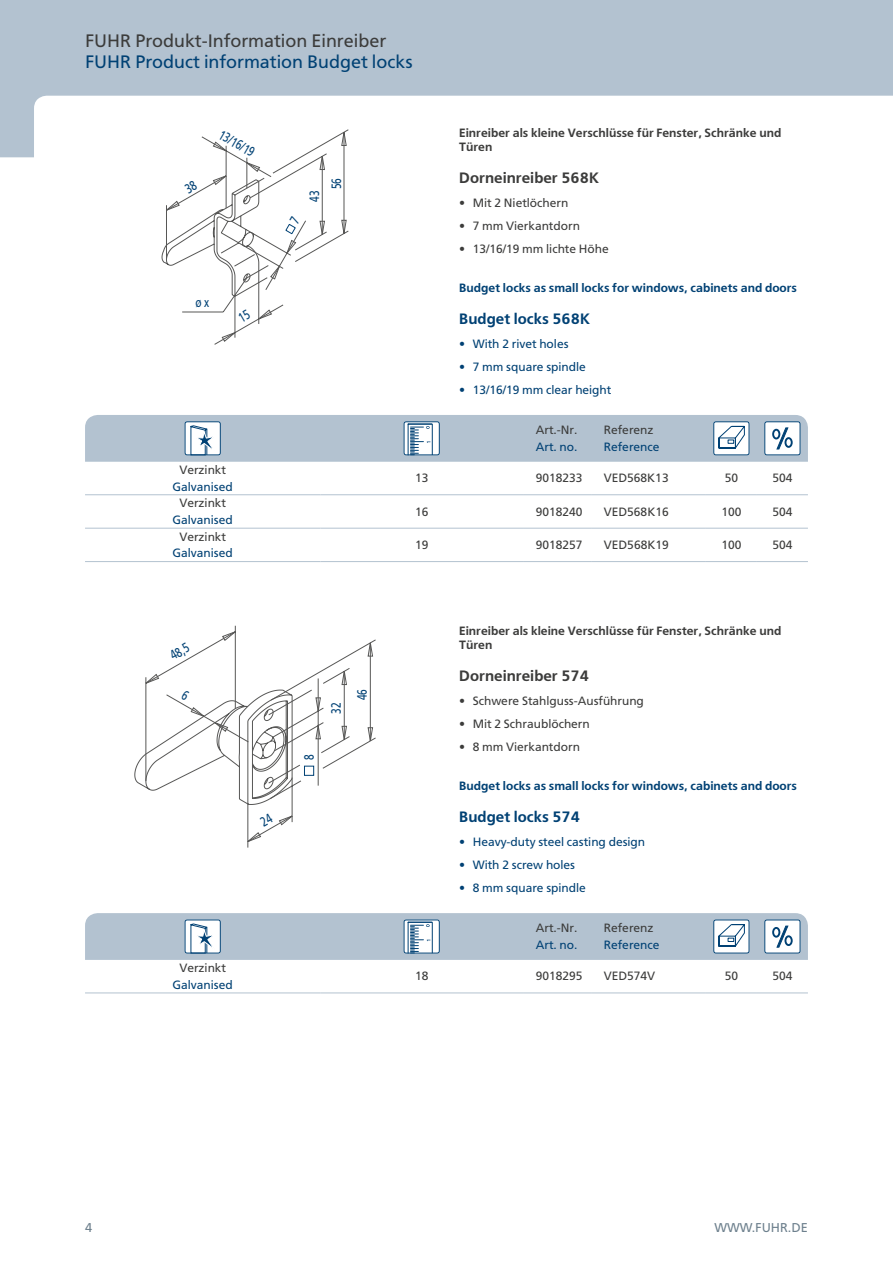
<style>
.page{position:relative;width:893px;height:1263px;background:#fff}
.page>*{position:absolute;margin:0;border:0;box-sizing:border-box;transform-origin:0 0}
.t1{font:18px "Free Set";color:#004174}
.t2{font:18px "Free Set";color:#3c3c3b}
.t3{font:600 15px "Free Set";color:#3c3c3b}
.t4{font:600 15px "Free Set";color:#004174}
.t5{font:13.5px "Free Set";color:#004174;scale:.75 1}
.t6{font:12.75px "Free Set";color:#6d808d}
.t7{font:12px "Free Set";color:#3c3c3b}
.t8{font:12px "Free Set";color:#004174}
.t9{font:600 12px/14.4px "Free Set";color:#3c3c3b}
.t10{font:600 12px "Free Set";color:#004174}
</style>
<div class="page">
<svg style="left:0;top:0;width:893px;height:157px;fill:#b3c2d0"></svg>
<hr style="left:85px;top:494px;width:235px;height:1px;background:#b3c2d0">
<hr style="left:320px;top:494px;width:203px;height:1px;background:#b3c2d0">
<hr style="left:523px;top:494px;width:68px;height:1px;background:#b3c2d0">
<hr style="left:591px;top:494px;width:115px;height:1px;background:#b3c2d0">
<hr style="left:706px;top:494px;width:51px;height:1px;background:#b3c2d0">
<hr style="left:757px;top:494px;width:51px;height:1px;background:#b3c2d0">
<hr style="left:85px;top:528px;width:235px;height:1px;background:#b3c2d0">
<hr style="left:320px;top:528px;width:203px;height:1px;background:#b3c2d0">
<hr style="left:523px;top:528px;width:68px;height:1px;background:#b3c2d0">
<hr style="left:591px;top:528px;width:115px;height:1px;background:#b3c2d0">
<hr style="left:706px;top:528px;width:51px;height:1px;background:#b3c2d0">
<hr style="left:757px;top:528px;width:51px;height:1px;background:#b3c2d0">
<hr style="left:85px;top:561px;width:235px;height:1px;background:#b3c2d0">
<hr style="left:320px;top:561px;width:203px;height:1px;background:#b3c2d0">
<hr style="left:523px;top:561px;width:68px;height:1px;background:#b3c2d0">
<hr style="left:591px;top:561px;width:115px;height:1px;background:#b3c2d0">
<hr style="left:706px;top:561px;width:51px;height:1px;background:#b3c2d0">
<hr style="left:757px;top:561px;width:51px;height:1px;background:#b3c2d0">
<svg style="left:85px;top:415px;width:723px;height:47px"></svg>
<div style="left:764px;top:421px;width:36px;height:34px;border:1px solid #004174;border-radius:2px"></div>
<svg style="left:145px;top:626px;width:231px;height:221px"></svg>
<hr style="left:85px;top:992px;width:235px;height:1px;background:#b3c2d0">
<hr style="left:320px;top:992px;width:203px;height:1px;background:#b3c2d0">
<hr style="left:523px;top:992px;width:68px;height:1px;background:#b3c2d0">
<hr style="left:591px;top:992px;width:115px;height:1px;background:#b3c2d0">
<hr style="left:706px;top:992px;width:51px;height:1px;background:#b3c2d0">
<hr style="left:757px;top:992px;width:51px;height:1px;background:#b3c2d0">
<svg style="left:85px;top:913px;width:723px;height:47px"></svg>
<div style="left:764px;top:919px;width:36px;height:34px;border:1px solid #004174;border-radius:2px"></div>
<svg style="left:162px;top:129px;width:186px;height:216px"></svg>
<svg style="left:134px;top:690px;width:158px;height:115px"></svg>
<svg style="left:260px;top:813px;width:13px;height:13px"></svg>
<h1 class="t2" style="left:85px;top:30px;width:303px">FUHR Produkt-Information Einreiber</h1>
<h1 class="t1" style="left:85px;top:51px;width:329px">FUHR Product information Budget locks</h1>
<p class="t5" style="left:224px;top:127px;width:54px;rotate:30deg">13/16/19</p>
<p class="t5" style="left:195px;top:294px;width:20px">ø x</p>
<p class="t5" style="left:307px;top:202px;width:17px;rotate:-90deg">43</p>
<p class="t5" style="left:328px;top:189px;width:17px;rotate:-90deg">56</p>
<p class="t9" style="left:459px;top:125px;width:324px">Einreiber als kleine Verschlüsse für Fenster, Schränke und<br>Türen</p>
<p class="t3" style="left:459px;top:169px;width:141px">Dorneinreiber 568K</p>
<p class="t7" style="left:459px;top:196px;width:111px">• Mit 2 Nietlöchern</p>
<p class="t7" style="left:459px;top:219px;width:122px">• 7 mm Vierkantdorn</p>
<p class="t7" style="left:459px;top:241px;width:151px">• 13/16/19 mm lichte Höhe</p>
<p class="t10" style="left:459px;top:280px;width:339px">Budget locks as small locks for windows, cabinets and doors</p>
<p class="t4" style="left:459px;top:310px;width:132px">Budget locks 568K</p>
<p class="t8" style="left:459px;top:337px;width:111px">• With 2 rivet holes</p>
<p class="t8" style="left:459px;top:359px;width:128px">• 7 mm square spindle</p>
<p class="t8" style="left:459px;top:382px;width:154px">• 13/16/19 mm clear height</p>
<p class="t7" style="left:536px;top:423px;width:43px">Art.-Nr.</p>
<p class="t8" style="left:536px;top:439px;width:43px">Art. no.</p>
<p class="t7" style="left:604px;top:423px;width:51px">Referenz</p>
<p class="t8" style="left:604px;top:439px;width:57px">Reference</p>
<p class="t7" style="left:179px;top:463px;width:48px">Verzinkt</p>
<p class="t8" style="left:173px;top:479px;width:62px">Galvanised</p>
<p class="t7" style="left:179px;top:496px;width:48px">Verzinkt</p>
<p class="t8" style="left:173px;top:513px;width:62px">Galvanised</p>
<p class="t7" style="left:179px;top:529px;width:48px">Verzinkt</p>
<p class="t8" style="left:173px;top:546px;width:62px">Galvanised</p>
<p class="t5" style="left:167px;top:649px;width:28px;rotate:-30deg">48,5</p>
<p class="t7" style="left:179px;top:961px;width:48px">Verzinkt</p>
<p class="t8" style="left:173px;top:977px;width:62px">Galvanised</p>
<p class="t5" style="left:301px;top:759px;width:9px;rotate:-90deg">8</p>
<p class="t5" style="left:328px;top:713px;width:17px;rotate:-90deg">32</p>
<p class="t5" style="left:354px;top:700px;width:17px;rotate:-90deg">46</p>
<p class="t7" style="left:415px;top:471px;width:15px">13</p>
<p class="t7" style="left:536px;top:471px;width:48px">9018233</p>
<p class="t7" style="left:604px;top:471px;width:66px">VED568K13</p>
<p class="t7" style="left:725px;top:471px;width:15px">50</p>
<p class="t7" style="left:772px;top:471px;width:22px">504</p>
<p class="t7" style="left:415px;top:504px;width:15px">16</p>
<p class="t7" style="left:536px;top:504px;width:48px">9018240</p>
<p class="t7" style="left:604px;top:504px;width:66px">VED568K16</p>
<p class="t7" style="left:721px;top:504px;width:22px">100</p>
<p class="t7" style="left:772px;top:504px;width:22px">504</p>
<p class="t7" style="left:415px;top:538px;width:15px">19</p>
<p class="t7" style="left:536px;top:538px;width:48px">9018257</p>
<p class="t7" style="left:604px;top:538px;width:66px">VED568K19</p>
<p class="t7" style="left:721px;top:538px;width:22px">100</p>
<p class="t7" style="left:772px;top:538px;width:22px">504</p>
<p class="t9" style="left:459px;top:624px;width:324px">Einreiber als kleine Verschlüsse für Fenster, Schränke und<br>Türen</p>
<p class="t3" style="left:459px;top:667px;width:131px">Dorneinreiber 574</p>
<p class="t7" style="left:459px;top:694px;width:186px">• Schwere Stahlguss-Ausführung</p>
<p class="t7" style="left:459px;top:717px;width:132px">• Mit 2 Schraublöchern</p>
<p class="t7" style="left:459px;top:740px;width:122px">• 8 mm Vierkantdorn</p>
<p class="t10" style="left:459px;top:779px;width:339px">Budget locks as small locks for windows, cabinets and doors</p>
<p class="t4" style="left:459px;top:808px;width:122px">Budget locks 574</p>
<p class="t8" style="left:459px;top:835px;width:187px">• Heavy-duty steel casting design</p>
<p class="t8" style="left:459px;top:858px;width:117px">• With 2 screw holes</p>
<p class="t8" style="left:459px;top:880px;width:128px">• 8 mm square spindle</p>
<p class="t7" style="left:536px;top:921px;width:43px">Art.-Nr.</p>
<p class="t8" style="left:536px;top:938px;width:43px">Art. no.</p>
<p class="t7" style="left:604px;top:921px;width:51px">Referenz</p>
<p class="t8" style="left:604px;top:938px;width:57px">Reference</p>
<p class="t7" style="left:415px;top:969px;width:15px">18</p>
<p class="t7" style="left:536px;top:969px;width:48px">9018295</p>
<p class="t7" style="left:604px;top:969px;width:53px">VED574V</p>
<p class="t7" style="left:725px;top:969px;width:15px">50</p>
<p class="t7" style="left:772px;top:969px;width:22px">504</p>
<p class="t6" style="left:85px;top:1220px;width:9px">4</p>
<p class="t6" style="left:714px;top:1220px;width:95px">WWW.FUHR.DE</p>
</div>
